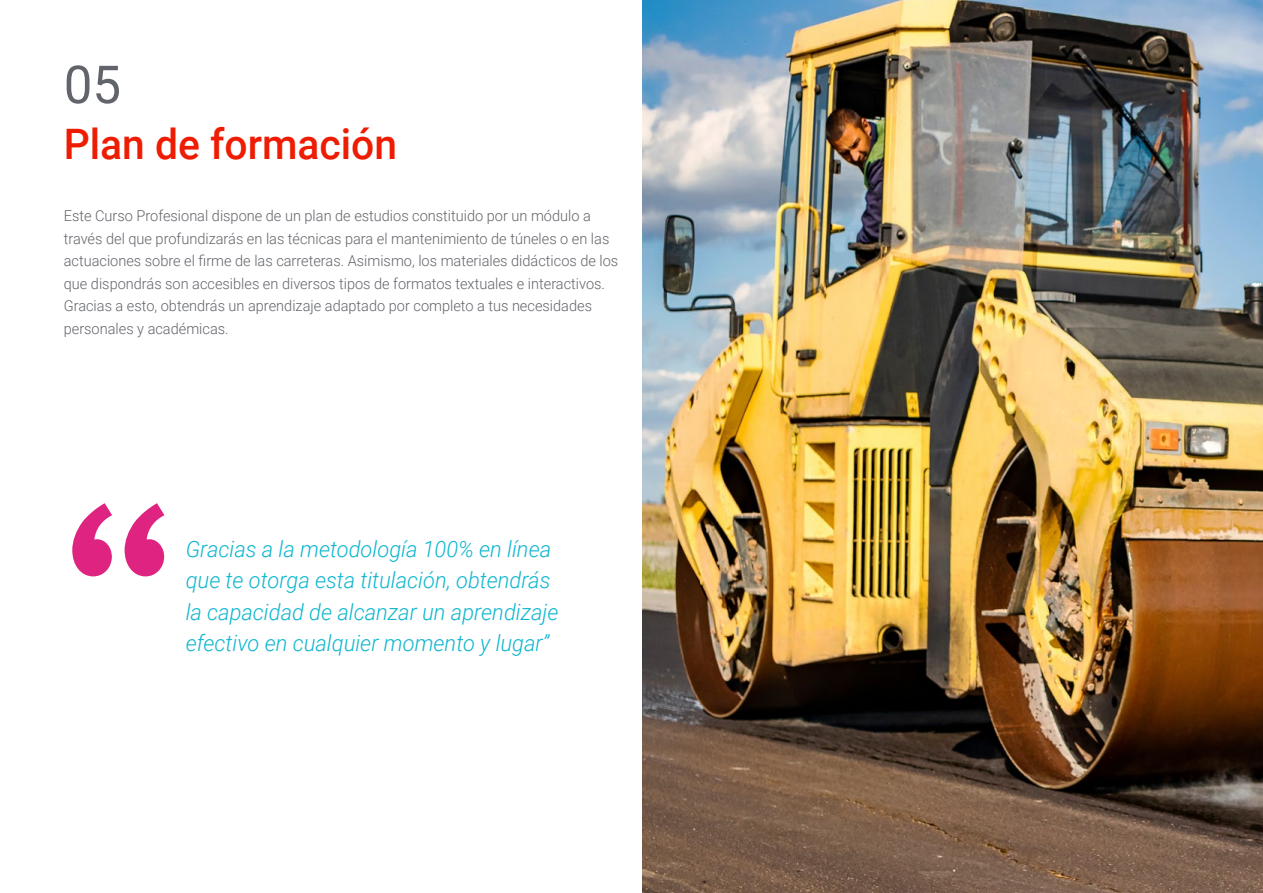
<style>
.page{position:relative;width:1263px;height:893px;background:#fff}
.page>*{position:absolute;margin:0;border:0;box-sizing:border-box;transform-origin:0 0}
.t1{font:52.5px "Roboto";color:#61646a}
.t2{font:500 42px "Roboto";color:#ee1c02}
.t3{font:italic 300 22.5px/31.5px "Roboto";color:#0fb6cf}
.t4{font:300 15px/22.5px "Roboto";color:#61646a}
</style>
<div class="page">
<svg style="left:72px;top:503px;width:92px;height:73px"></svg>
<img style="left:642px;top:0;width:621px;height:893px">
<h1 class="t1" style="left:64px;top:48px;width:59px">05</h1>
<h2 class="t2" style="left:64px;top:115px;width:335px">Plan de formación</h2>
<p class="t4" style="left:64px;top:204px;width:556px">Este Curso Profesional dispone de un plan de estudios constituido por un módulo a través del que profundizarás en las técnicas para el mantenimiento de túneles o en las actuaciones sobre el firme de las carreteras. Asimismo, los materiales didácticos de los que dispondrás son accesibles en diversos tipos de formatos textuales e interactivos.<br>Gracias a esto, obtendrás un aprendizaje adaptado por completo a tus necesidades personales y académicas.</p>
<h3 class="t3" style="left:186px;top:532px;width:374px">Gracias a la metodología 100% en línea que te otorga esta titulación, obtendrás la capacidad de alcanzar un aprendizaje efectivo en cualquier momento y lugar”</h3>
</div>
